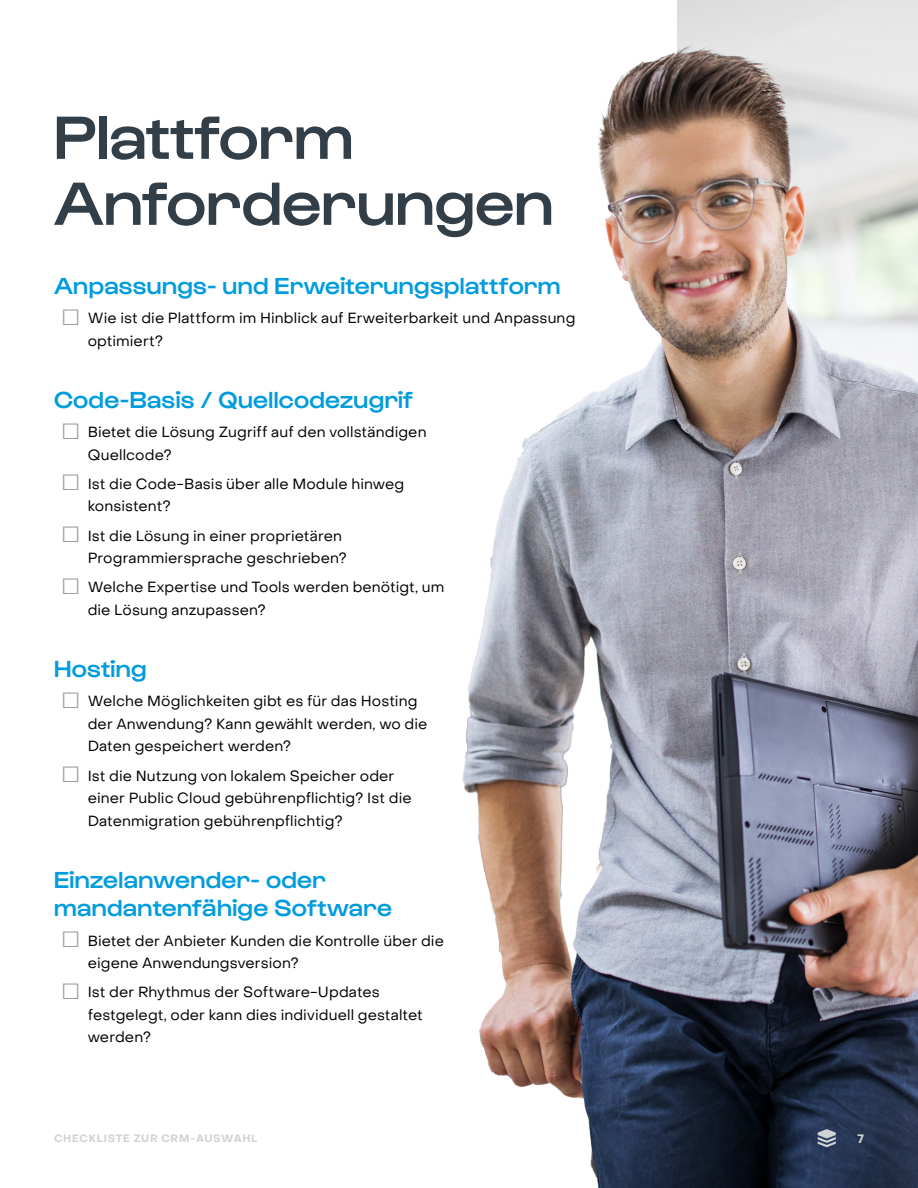
<style>
.page{position:relative;width:918px;height:1188px;background:#fff}
.page>*{position:absolute;margin:0;border:0;box-sizing:border-box;transform-origin:0 0}
.Chapter_-_Title{font:500 63px/66px "Gustavo";color:#333f48}
.Body_-_Header{font:500 24px/28.5px "Gustavo";letter-spacing:.015em;color:#009cde}
.t1{font:14.7px/22.5px "Object Sans";letter-spacing:.01em;color:#000}
.t2{font:700 12px "Object Sans";color:#d0d3d4}
.t3{font:700 10.5px "Object Sans";letter-spacing:.065em;color:#d0d3d4}
.s1{font-family:"Arial";font-size:33px;color:#999fa3}
</style>
<div class="page">
<img style="left:462px;top:27px;width:456px;height:1161px">
<svg style="left:818px;top:1129px;width:18px;height:18px"></svg>
<p class="Chapter_-_Title" style="left:54px;top:107px;width:501px">Plattform<br>Anforderungen</p>
<p class="Body_-_Header" style="left:54px;top:272px;width:508px">Anpassungs- und Erweiterungsplattform</p>
<p class="t1" style="left:88px;top:307px;width:489px;text-indent:-27px"><span class="s1">□</span> Wie ist die Plattform im Hinblick auf Erweiterbarkeit und Anpassung optimiert?</p>
<p class="Body_-_Header" style="left:54px;top:386px;width:361px">Code-Basis / Quellcodezugrif</p>
<p class="t1" style="left:88px;top:421px;width:340px;text-indent:-27px"><span class="s1">□</span> Bietet die Lösung Zugriff auf den vollständigen<br>Quellcode?</p>
<p class="t1" style="left:88px;top:473px;width:318px;text-indent:-27px"><span class="s1">□</span> Ist die Code-Basis über alle Module hinweg konsistent?</p>
<p class="t1" style="left:88px;top:524px;width:261px;text-indent:-27px"><span class="s1">□</span> Ist die Lösung in einer proprietären<br>Programmiersprache geschrieben?</p>
<p class="t1" style="left:88px;top:576px;width:358px;text-indent:-27px"><span class="s1">□</span> Welche Expertise und Tools werden benötigt, um die Lösung anzupassen?</p>
<p class="Body_-_Header" style="left:54px;top:656px;width:94px">Hosting</p>
<p class="t1" style="left:88px;top:690px;width:341px;text-indent:-27px"><span class="s1">□</span> Welche Möglichkeiten gibt es für das Hosting der Anwendung? Kann gewählt werden, wo die<br>Daten gespeichert werden?</p>
<p class="t1" style="left:88px;top:764px;width:325px;text-indent:-27px"><span class="s1">□</span> Ist die Nutzung von lokalem Speicher oder einer Public Cloud gebührenpflichtig? Ist die<br>Datenmigration gebührenpflichtig?</p>
<p class="Body_-_Header" style="left:54px;top:866px;width:340px">Einzelanwender- oder mandantenfähige Software</p>
<p class="t1" style="left:88px;top:929px;width:358px;text-indent:-27px"><span class="s1">□</span> Bietet der Anbieter Kunden die Kontrolle über die eigene Anwendungsversion?</p>
<p class="t1" style="left:88px;top:981px;width:337px;text-indent:-27px"><span class="s1">□</span> Ist der Rhythmus der Software-Updates festgelegt, oder kann dies individuell gestaltet werden?</p>
<p class="t3" style="left:54px;top:1132px;width:205px">CHECKLISTE ZUR CRM-AUSWAHL</p>
<p class="t2" style="left:858px;top:1131px;width:8px">7</p>
</div>
